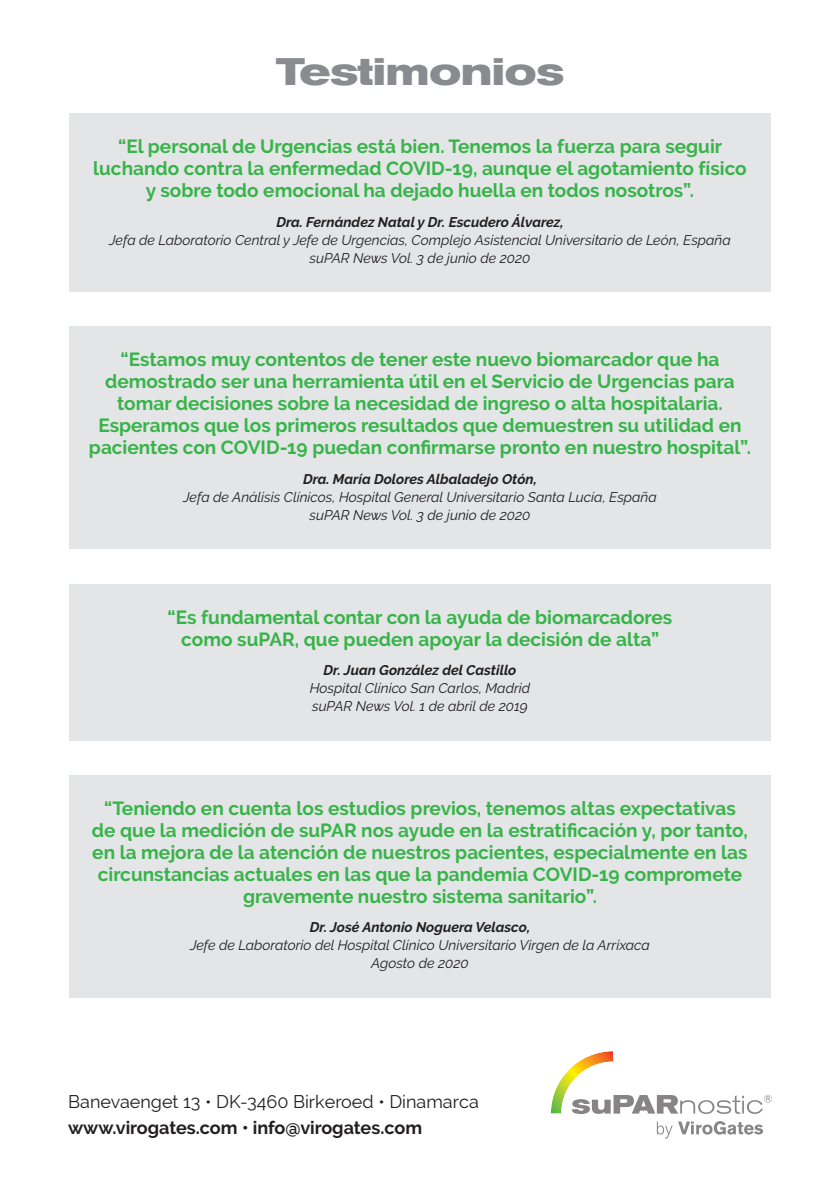
<style>
.page{position:relative;width:840px;height:1191px;background:#fff}
.page>*{position:absolute;margin:0;border:0;box-sizing:border-box;transform-origin:0 0}
.t1{font:700 expanded 38px "Akzidenz Grotesk BE";color:#898b8e}
.t2{font:700 19px/22px "Raleway";color:#37b449;text-align:center}
.t3{font:18px "Raleway";color:#221f1f}
.t4{font:700 18px "Raleway";color:#221f1f}
.t5{font:italic 14px/18px "Raleway";color:#221f1f;text-align:center}
.t6{font:italic 700 14px "Raleway";color:#221f1f}
</style>
<div class="page">
<svg style="left:575px;top:1094px;width:196px;height:20px"></svg>
<img style="left:551px;top:1051px;width:62px;height:62px">
<svg style="left:656px;top:1121px;width:106px;height:17px"></svg>
<div style="left:69px;top:113px;width:701px;height:179px;background:#e4e5e6"></div>
<div style="left:69px;top:326px;width:701px;height:223px;background:#e4e5e6"></div>
<div style="left:69px;top:583px;width:701px;height:157px;background:#e4e5e6"></div>
<div style="left:69px;top:775px;width:701px;height:222px;background:#e4e5e6"></div>
<h1 class="t1" style="left:275px;top:56px;width:290px">Testimonios</h1>
<p class="t2" style="left:93px;top:137px;width:654px">“El personal de Urgencias está bien. Tenemos la fuerza para seguir luchando contra la enfermedad COVID-19, aunque el agotamiento físico y sobre todo emocional ha dejado huella en todos nosotros”.</p>
<p class="t6" style="left:276px;top:214px;width:288px">Dra. Fernández Natal y Dr. Escudero Álvarez,</p>
<p class="t5" style="left:109px;top:231px;width:622px">Jefa de Laboratorio Central y Jefe de Urgencias, Complejo Asistencial Universitario de León, España suPAR News Vol. 3 de junio de 2020</p>
<p class="t2" style="left:89px;top:350px;width:663px">“Estamos muy contentos de tener este nuevo biomarcador que ha demostrado ser una herramienta útil en el Servicio de Urgencias para tomar decisiones sobre la necesidad de ingreso o alta hospitalaria.<br>Esperamos que los primeros resultados que demuestren su utilidad en pacientes con COVID-19 puedan confirmarse pronto en nuestro hospital”.</p>
<p class="t6" style="left:303px;top:471px;width:235px">Dra. María Dolores Albaladejo Otón,</p>
<p class="t5" style="left:183px;top:488px;width:475px">Jefa de Análisis Clínicos, Hospital General Universitario Santa Lucía, España suPAR News Vol. 3 de junio de 2020</p>
<p class="t2" style="left:167px;top:607px;width:506px">“Es fundamental contar con la ayuda de biomarcadores como suPAR, que pueden apoyar la decisión de alta”</p>
<p class="t6" style="left:323px;top:662px;width:194px">Dr. Juan González del Castillo</p>
<p class="t5" style="left:309px;top:679px;width:222px;text-align:left">Hospital Clínico San Carlos, Madrid suPAR News Vol. 1 de abril de 2019</p>
<p class="t2" style="left:92px;top:798px;width:657px">“Teniendo en cuenta los estudios previos, tenemos altas expectativas de que la medición de suPAR nos ayude en la estratificación y, por tanto, en la mejora de la atención de nuestros pacientes, especialmente en las circunstancias actuales en las que la pandemia COVID-19 compromete gravemente nuestro sistema sanitario”.</p>
<p class="t6" style="left:309px;top:919px;width:222px">Dr. José Antonio Noguera Velasco,</p>
<p class="t5" style="left:190px;top:936px;width:461px">Jefe de Laboratorio del Hospital Clínico Universitario Virgen de la Arrixaca<br>Agosto de 2020</p>
<p class="t3" style="left:68px;top:1095px;width:412px">Banevaenget 13 • DK-3460 Birkeroed • Dinamarca</p>
<p class="t4" style="left:68px;top:1120px;width:355px">www.virogates.com • info@virogates.com</p>
</div>
